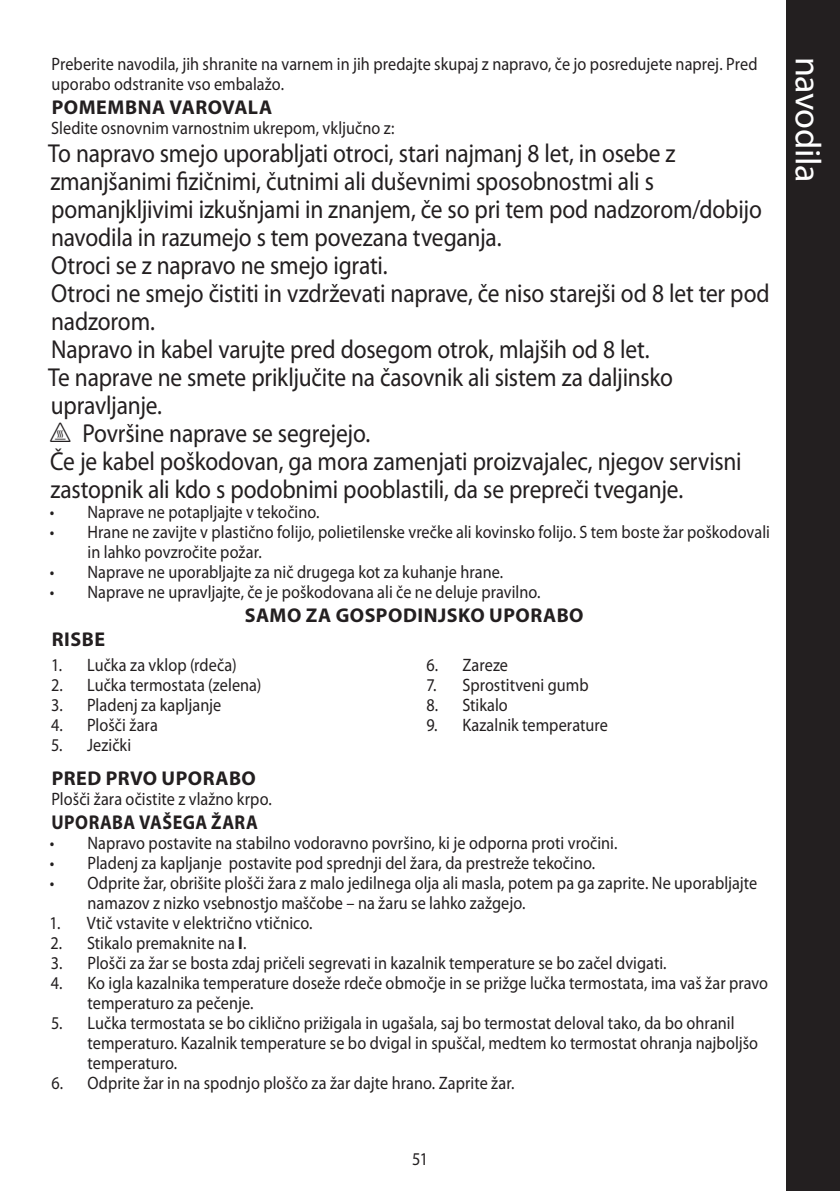
<style>
.page{position:relative;width:840px;height:1191px;background:#fff}
.page>*{position:absolute;margin:0;border:0;box-sizing:border-box;transform-origin:0 0}
.side_head{font:36px "Myriad Pro";letter-spacing:-.01em;color:#fff}
.EN60335_single{font:26px/28px "Myriad Pro";letter-spacing:-.01em;color:#231f20;scale:.9 1}
.heading{font:700 20px "Myriad Pro";letter-spacing:.025em;color:#231f20}
.sub_heading_centred{font:700 20px "Myriad Pro";letter-spacing:.025em;color:#231f20}
.default{font:700 20px "Myriad Pro";letter-spacing:.025em;color:#231f20;scale:.9 1}
.default-2{font:18px/20px "Myriad Pro";letter-spacing:.005em;color:#231f20;scale:.9 1}
.s1{font-family:"Myriad IS Otext"}
.s2{font-weight:700}
</style>
<div class="page">
<div style="left:785px;top:0;width:54px;height:1191px;background:#231f20"></div>
<p class="default-2" style="left:51px;top:55px;width:785px">Preberite navodila, jih shranite na varnem in jih predajte skupaj z napravo, če jo posredujete naprej. Pred uporabo odstranite vso embalažo.</p>
<p class="heading" style="left:52px;top:96px;width:222px">POMEMBNA VAROVALA</p>
<p class="default-2" style="left:51px;top:119px;width:383px">Sledite osnovnim varnostnim ukrepom, vključno z:</p>
<p class="EN60335_single" style="left:48px;top:140px;width:793px">To napravo smejo uporabljati otroci, stari najmanj 8 let, in osebe z zmanjšanimi fizičnimi, čutnimi ali duševnimi sposobnostmi ali s pomanjkljivimi izkušnjami in znanjem, če so pri tem pod nadzorom/dobijo navodila in razumejo s tem povezana tveganja.</p>
<p class="EN60335_single" style="left:51px;top:252px;width:375px">Otroci se z napravo ne smejo igrati.</p>
<p class="EN60335_single" style="left:51px;top:280px;width:799px">Otroci ne smejo čistiti in vzdrževati naprave, če niso starejši od 8 let ter pod nadzorom.</p>
<p class="EN60335_single" style="left:51px;top:336px;width:666px">Napravo in kabel varujte pred dosegom otrok, mlajših od 8 let.</p>
<p class="EN60335_single" style="left:48px;top:364px;width:695px">Te naprave ne smete priključite na časovnik ali sistem za daljinsko upravljanje.</p>
<p class="EN60335_single" style="left:53px;top:420px;width:353px"><span class="s1">h</span> Površine naprave se segrejejo.</p>
<p class="EN60335_single" style="left:50px;top:448px;width:769px">Če je kabel poškodovan, ga mora zamenjati proizvajalec, njegov servisni zastopnik ali kdo s podobnimi pooblastili, da se prepreči tveganje.</p>
<p class="default-2" style="left:50px;top:503px;width:301px">• Naprave ne potapljajte v tekočino.</p>
<p class="default-2" style="left:87px;top:523px;width:759px;text-indent:-38px">• Hrane ne zavijte v plastično folijo, polietilenske vrečke ali kovinsko folijo. S tem boste žar poškodovali in lahko povzročite požar.</p>
<p class="default-2" style="left:50px;top:563px;width:505px">• Naprave ne uporabljajte za nič drugega kot za kuhanje hrane.</p>
<p class="default-2" style="left:50px;top:583px;width:546px">• Naprave ne upravljajte, če je poškodovana ali če ne deluje pravilno.</p>
<p class="sub_heading_centred" style="left:245px;top:604px;width:340px">SAMO ZA GOSPODINJSKO UPORABO</p>
<p class="heading" style="left:52px;top:628px;width:55px">RISBE</p>
<p class="default-2" style="left:51px;top:655px;width:207px">1. Lučka za vklop (rdeča)</p>
<p class="default-2" style="left:51px;top:675px;width:235px">2. Lučka termostata (zelena)</p>
<p class="default-2" style="left:51px;top:695px;width:191px">3. Pladenj za kapljanje</p>
<p class="default-2" style="left:51px;top:715px;width:120px">4. Plošči žara</p>
<p class="default-2" style="left:51px;top:735px;width:91px">5. Jezički</p>
<p class="default-2" style="left:426px;top:655px;width:92px">6. Zareze</p>
<p class="default-2" style="left:426px;top:675px;width:182px">7. Sprostitveni gumb</p>
<p class="default-2" style="left:426px;top:695px;width:92px">8. Stikalo</p>
<p class="default-2" style="left:426px;top:715px;width:203px">9. Kazalnik temperature</p>
<p class="heading" style="left:52px;top:767px;width:205px">PRED PRVO UPORABO</p>
<p class="default-2" style="left:51px;top:789px;width:246px">Plošči žara očistite z vlažno krpo.</p>
<p class="default" style="left:51px;top:811px;width:230px">UPORABA VAŠEGA ŽARA</p>
<p class="default-2" style="left:50px;top:833px;width:632px">• Napravo postavite na stabilno vodoravno površino, ki je odporna proti vročini.</p>
<p class="default-2" style="left:50px;top:853px;width:607px">• Pladenj za kapljanje postavite pod sprednji del žara, da prestreže tekočino.</p>
<p class="default-2" style="left:88px;top:873px;width:745px;text-indent:-38px">• Odprite žar, obrišite plošči žara z malo jedilnega olja ali masla, potem pa ga zaprite. Ne uporabljajte namazov z nizko vsebnostjo maščobe – na žaru se lahko zažgejo.</p>
<p class="default-2" style="left:49px;top:913px;width:293px">1. Vtič vstavite v električno vtičnico.</p>
<p class="default-2" style="left:50px;top:933px;width:219px">2. Stikalo premaknite na <span class="s2">I</span>.</p>
<p class="default-2" style="left:51px;top:953px;width:685px">3. Plošči za žar se bosta zdaj pričeli segrevati in kazalnik temperature se bo začel dvigati.</p>
<p class="default-2" style="left:87px;top:973px;width:757px;text-indent:-37px">4. Ko igla kazalnika temperature doseže rdeče območje in se prižge lučka termostata, ima vaš žar pravo temperaturo za pečenje.</p>
<p class="default-2" style="left:87px;top:1013px;width:746px;text-indent:-36px">5. Lučka termostata se bo ciklično prižigala in ugašala, saj bo termostat deloval tako, da bo ohranil temperaturo. Kazalnik temperature se bo dvigal in spuščal, medtem ko termostat ohranja najboljšo temperaturo.</p>
<p class="default-2" style="left:51px;top:1073px;width:515px">6. Odprite žar in na spodnjo ploščo za žar dajte hrano. Zaprite žar.</p>
<p class="default-2" style="left:412px;top:1149px;width:19px">51</p>
<p class="side_head" style="left:827px;top:57px;width:127px;rotate:90deg">navodila</p>
</div>
